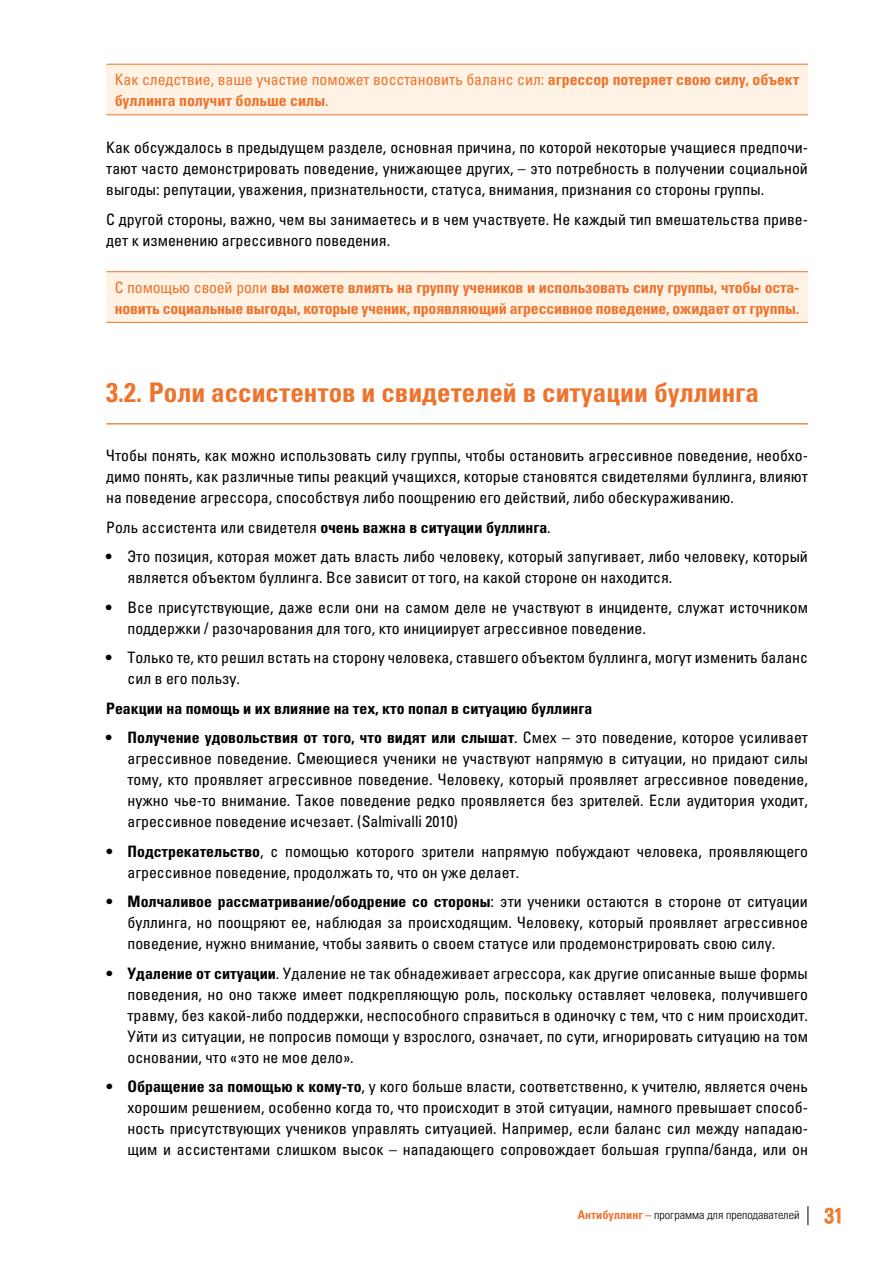
<style>
.page{position:relative;width:893px;height:1263px;background:#fff}
.page>*{position:absolute;margin:0;border:0;box-sizing:border-box;transform-origin:0 0}
.t1{font:27px "Univers LTCYR 67 Bold Cond";color:#ee742e}
.t2{font:condensed 15.75px/21px "Univers LTCYR 57";color:#000}
.t3{font:15.75px "Univers LTCYR 67 Bold Cond";color:#000}
.t4{font:15.75px/21px "Univers LTCYR 67 Bold Cond";letter-spacing:-.01em;color:#ee742e}
.t5{font:condensed 15.75px "Univers LTCYR 57";color:#ee742e}
.t6{font:12px "Univers LTCYR 47 Light Cond";color:#000}
.s1{font-family:"Univers LTCYR 67 Bold Cond";font-stretch:normal}
.s2{font-family:"Univers LTCYR 57";font-stretch:condensed}
.s3{font-family:"Univers LTCYR 67 Bold Cond";color:#ee742e}
.s4{font-family:"Univers LTCYR 57";font-stretch:condensed;font-size:21px;color:#ee742e}
</style>
<div class="page">
<svg style="left:824px;top:1207px;width:17px;height:17px"></svg>
<svg style="left:807px;top:1206px;width:1px;height:19px"></svg>
<hr style="left:106px;top:423px;width:702px;height:1px;background:#ee742e">
<div style="left:106px;top:64px;width:702px;height:51px;background:#fef2e4"></div>
<hr style="left:106px;top:64px;width:702px;height:1px;background:#ee742e">
<hr style="left:106px;top:114px;width:702px;height:1px;background:#ee742e">
<div style="left:106px;top:272px;width:702px;height:50px;background:#fef2e4"></div>
<hr style="left:106px;top:271px;width:702px;height:1px;background:#ee742e">
<hr style="left:106px;top:322px;width:702px;height:1px;background:#ee742e">
<p class="t5" style="left:115px;top:70px;width:686px">Как следствие, ваше участие поможет восстановить баланс сил: <span class="s1">агрессор потеряет свою силу, объект</span></p>
<p class="t4" style="left:115px;top:90px;width:215px">буллинга получит больше силы<span class="s2">.</span></p>
<p class="t2" style="left:106px;top:137px;width:703px;text-align:justify">Как обсуждалось в предыдущем разделе, основная причина, по которой некоторые учащиеся предпочи&shy;тают часто демонстрировать поведение, унижающее других, – это потребность в получении социальной выгоды: репутации, уважения, признательности, статуса, внимания, признания со стороны группы.</p>
<p class="t2" style="left:106px;top:208px;width:703px">С другой стороны, важно, чем вы занимаетесь и в чем участвуете. Не каждый тип вмешательства приве&shy;дет к изменению агрессивного поведения.</p>
<p class="t4" style="left:115px;top:276px;width:686px"><span class="s2">С помощью своей роли</span> вы можете влиять на группу учеников и использовать силу группы, чтобы оста&shy;новить социальные выгоды, которые ученик, проявляющий агрессивное поведение, ожидает от группы.</p>
<h1 class="t1" style="left:106px;top:376px;width:654px">3.2. Роли ассистентов и свидетелей в ситуации буллинга</h1>
<p class="t2" style="left:106px;top:445px;width:703px;text-align:justify">Чтобы понять, как можно использовать силу группы, чтобы остановить агрессивное поведение, необхо&shy;димо понять, как различные типы реакций учащихся, которые становятся свидетелями буллинга, влияют на поведение агрессора, способствуя либо поощрению его действий, либо обескураживанию.</p>
<p class="t2" style="left:106px;top:516px;width:446px">Роль ассистента или свидетеля <span class="s1">очень важна в ситуации буллинга</span>.</p>
<p class="t2" style="left:128px;top:546px;width:682px;text-indent:-21px">• Это позиция, которая может дать власть либо человеку, который запугивает, либо человеку, который является объектом буллинга. Все зависит от того, на какой стороне он находится.</p>
<p class="t2" style="left:128px;top:596px;width:682px;text-indent:-21px">• Все присутствующие, даже если они на самом деле не участвуют в инциденте, служат источником поддержки / разочарования для того, кто инициирует агрессивное поведение.</p>
<p class="t2" style="left:128px;top:647px;width:682px;text-indent:-21px">• Только те, кто решил встать на сторону человека, ставшего объектом буллинга, могут изменить баланс сил в его пользу.</p>
<p class="t3" style="left:106px;top:698px;width:487px">Реакции на помощь и их влияние на тех, кто попал в ситуацию буллинга</p>
<p class="t3" style="left:106px;top:728px;width:703px"><span class="s2">•</span> Получение удовольствия от того, что видят или слышат<span class="s2">. Смех – это поведение, которое усиливает</span></p>
<p class="t2" style="left:128px;top:748px;width:682px;text-align:justify">агрессивное поведение. Смеющиеся ученики не участвуют напрямую в ситуации, но придают силы тому, кто проявляет агрессивное поведение. Человеку, который проявляет агрессивное поведение, нужно чье-то внимание. Такое поведение редко проявляется без зрителей. Если аудитория уходит, агрессивное поведение исчезает. (Salmivalli 2010)</p>
<p class="t2" style="left:128px;top:840px;width:682px;text-indent:-21px"><span class="s1">• Подстрекательство</span>, с помощью которого зрители напрямую побуждают человека, проявляющего агрессивное поведение, продолжать то, что он уже делает.</p>
<p class="t3" style="left:106px;top:892px;width:703px">• Молчаливое рассматривание/ободрение со стороны<span class="s2">: эти ученики остаются в стороне от ситуации</span></p>
<p class="t2" style="left:128px;top:912px;width:682px">буллинга, но поощряют ее, наблюдая за происходящим. Человеку, который проявляет агрессивное поведение, нужно внимание, чтобы заявить о своем статусе или продемонстрировать свою силу.</p>
<p class="t2" style="left:128px;top:962px;width:682px;text-align:justify;text-indent:-21px"><span class="s1">• Удаление от ситуации</span>. Удаление не так обнадеживает агрессора, как другие описанные выше формы поведения, но оно также имеет подкрепляющую роль, поскольку оставляет человека, получившего травму, без какой-либо поддержки, неспособного справиться в одиночку с тем, что с ним происходит.<br>Уйти из ситуации, не попросив помощи у взрослого, означает, по сути, игнорировать ситуацию на том основании, что «это не мое дело».</p>
<p class="t2" style="left:128px;top:1076px;width:682px;text-align:justify;text-indent:-21px"><span class="s1">• Обращение за помощью к кому-то</span>, у кого больше власти, соответственно, к учителю, является очень хорошим решением, особенно когда то, что происходит в этой ситуации, намного превышает способ&shy;ность присутствующих учеников управлять ситуацией. Например, если баланс сил между нападаю&shy;щим и ассистентами слишком высок – нападающего сопровождает большая группа/банда, или он</p>
<p class="t6" style="left:578px;top:1206px;width:267px"><span class="s3">Антибуллинг –</span> программа для преподавателей <span class="s4">31</span></p>
</div>
